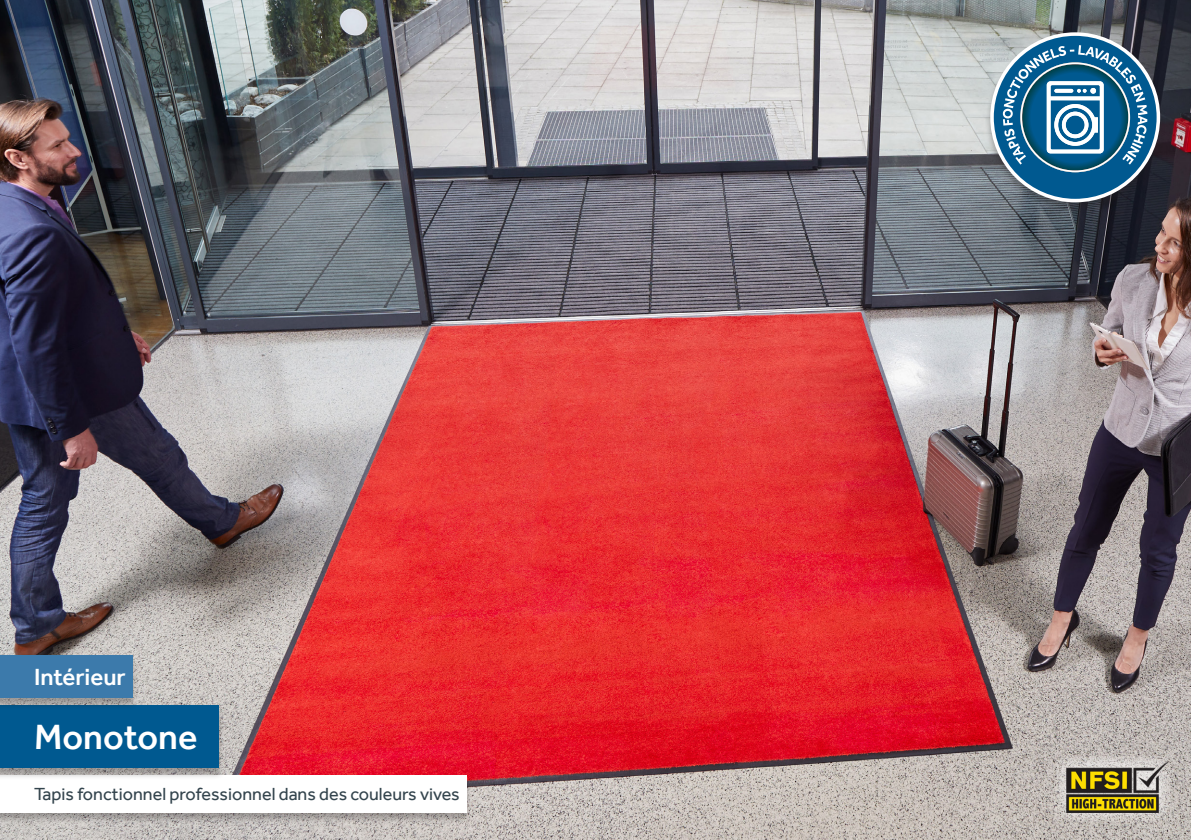
<style>
.page{position:relative;width:1191px;height:840px;background:#fff}
.page>*{position:absolute;margin:0;border:0;box-sizing:border-box;transform-origin:0 0}
.t1{font:500 36px "Effra";color:#fff}
.t2{font:500 24px "Effra";color:#fff}
.Picture_text{font:18px "Effra";color:#33444d}
</style>
<div class="page">
<img style="left:0;top:0;width:1191px;height:839px">
<div style="left:0;top:774px;width:472px;height:50px;background:#231f20;opacity:.3"></div>
<div style="left:0;top:775px;width:466px;height:37px;background:#fff"></div>
<div style="left:0;top:704px;width:225px;height:75px;background:#231f20;opacity:.3"></div>
<div style="left:0;top:705px;width:219px;height:62px;background:#005990"></div>
<svg style="left:1054px;top:755px;width:117px;height:65px"></svg>
<img style="left:1066px;top:757px;width:102px;height:55px">
<div style="left:985px;top:32px;width:180px;height:180px;background:#231f20;opacity:.3"></div>
<svg style="left:993px;top:36px;width:163px;height:163px"></svg>
<div style="left:0;top:654px;width:139px;height:55px;background:#231f20;opacity:.3"></div>
<div style="left:0;top:655px;width:133px;height:42px;background:#3c7aab"></div>
<p class="t2" style="left:34px;top:661px;width:93px">Intérieur</p>
<p class="t1" style="left:34px;top:715px;width:165px">Monotone</p>
<p class="Picture_text" style="left:34px;top:783px;width:427px">Tapis fonctionnel professionnel dans des couleurs vives</p>
</div>
